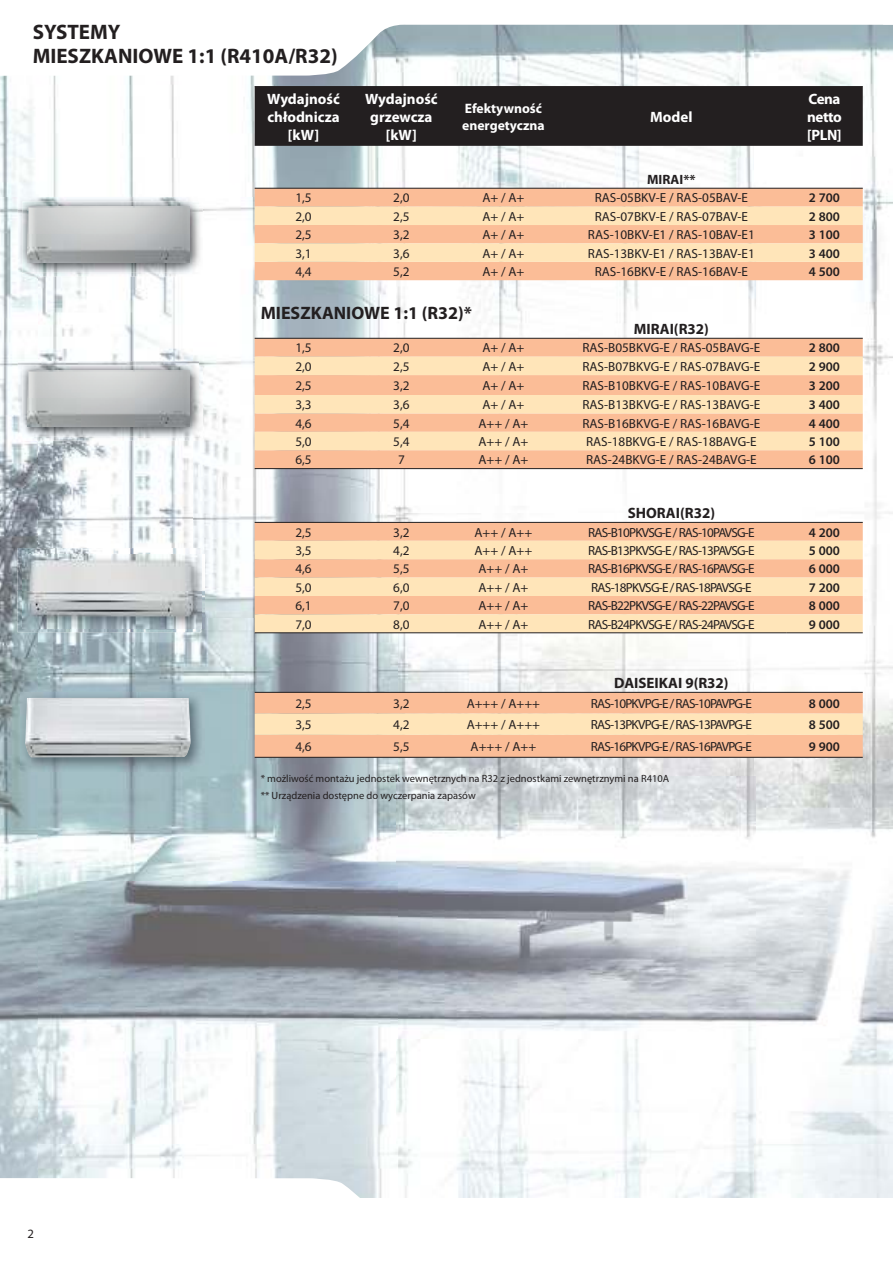
<style>
.page{position:relative;width:893px;height:1263px;background:#fff}
.page>*{position:absolute;margin:0;border:0;box-sizing:border-box;transform-origin:0 0}
.t1{font:700 21px/24px "Myriad Pro";color:#231f20}
.t2{font:700 18px "Myriad Pro";color:#231f20}
.t3{font:700 15px/18px "Myriad Pro";color:#fff;text-align:center}
.t4{font:700 15px "Myriad Pro";color:#231f20}
.t5{font:700 13.65px/16.4px "Myriad Pro";color:#fff}
.t6{font:700 13.5px "Myriad Pro";color:#231f20}
.t7{font:13.2px "Myriad Pro";letter-spacing:-.045em;color:#231f20}
.t8{font:13.2px "Myriad Pro";color:#231f20}
.t9{font:600 13.2px "Myriad Pro";color:#231f20}
.t10{font:12.75px "Myriad Pro";color:#231f20}
.t11{font:10.5px/17px "Myriad Pro";color:#231f20}
</style>
<div class="page">
<img style="left:0;top:76px;width:396px;height:122px">
<img style="left:396px;top:76px;width:497px;height:1102px">
<img style="left:0;top:198px;width:39px;height:980px">
<img style="left:193px;top:198px;width:204px;height:421px">
<img style="left:39px;top:276px;width:154px;height:272px">
<img style="left:39px;top:619px;width:358px;height:559px">
<svg style="left:3px;top:24px;width:880px;height:52px"></svg>
<svg style="left:883px;top:24px;width:10px;height:29px"></svg>
<svg style="left:276px;top:1178px;width:617px;height:20px"></svg>
<div style="left:255px;top:87px;width:608px;height:59px;background:#231f20"></div>
<hr style="left:255px;top:86px;width:608px;height:1px;background:#231f20">
<div style="left:255px;top:189px;width:608px;height:91px;background:#fbbd97"></div>
<svg style="left:255px;top:207px;width:608px;height:55px"></svg>
<hr style="left:255px;top:188px;width:608px;height:1px;background:#231f20">
<img style="left:22px;top:202px;width:181px;height:74px">
<img style="left:18px;top:197px;width:181px;height:75px">
<img style="left:22px;top:202px;width:177px;height:70px">
<img style="left:28px;top:207px;width:161px;height:56px">
<img style="left:22px;top:366px;width:181px;height:75px">
<img style="left:18px;top:361px;width:181px;height:75px">
<img style="left:22px;top:366px;width:177px;height:70px">
<img style="left:28px;top:371px;width:161px;height:56px">
<div style="left:255px;top:339px;width:608px;height:418px;background:#fbbd97"></div>
<svg style="left:255px;top:357px;width:608px;height:378px"></svg>
<hr style="left:255px;top:338px;width:608px;height:1px;background:#231f20">
<hr style="left:786px;top:632px;width:77px;height:1px;background:#231f20">
<hr style="left:255px;top:522px;width:608px;height:1px;background:#231f20">
<hr style="left:255px;top:468px;width:608px;height:1px;background:#231f20">
<hr style="left:255px;top:632px;width:531px;height:1px;background:#231f20">
<hr style="left:255px;top:757px;width:608px;height:1px;background:#231f20">
<hr style="left:255px;top:692px;width:608px;height:1px;background:#231f20">
<img style="left:20px;top:692px;width:184px;height:79px">
<img style="left:25px;top:697px;width:166px;height:61px">
<img style="left:109px;top:554px;width:95px;height:74px">
<img style="left:17px;top:548px;width:92px;height:84px">
<img style="left:113px;top:548px;width:88px;height:6px">
<img style="left:109px;top:628px;width:92px;height:4px">
<h1 class="t1" style="left:33px;top:20px;width:306px">SYSTEMY<br>MIESZKANIOWE 1:1 (R410A/R32)</h1>
<p class="t3" style="left:267px;top:90px;width:74px">Wydajność chłodnicza [kW]</p>
<p class="t3" style="left:365px;top:90px;width:74px">Wydajność grzewcza [kW]</p>
<p class="t5" style="left:462px;top:101px;width:84px">Efektywność energetyczna</p>
<p class="t3" style="left:650px;top:108px;width:44px">Model</p>
<p class="t6" style="left:647px;top:172px;width:50px">MIRAI**</p>
<p class="t3" style="left:807px;top:90px;width:36px;text-align:justify">Cena netto [PLN]</p>
<p class="t7" style="left:295px;top:193px;width:18px">1,5</p>
<p class="t7" style="left:393px;top:193px;width:18px">2,0</p>
<p class="t7" style="left:482px;top:193px;width:44px">A+ / A+</p>
<p class="t8" style="left:595px;top:193px;width:155px">RAS-05BKV-E / RAS-05BAV-E</p>
<p class="t9" style="left:809px;top:190px;width:33px">2 700</p>
<p class="t7" style="left:295px;top:211px;width:18px">2,0</p>
<p class="t7" style="left:393px;top:211px;width:18px">2,5</p>
<p class="t7" style="left:482px;top:211px;width:44px">A+ / A+</p>
<p class="t8" style="left:595px;top:211px;width:155px">RAS-07BKV-E / RAS-07BAV-E</p>
<p class="t9" style="left:809px;top:208px;width:33px">2 800</p>
<p class="t7" style="left:295px;top:230px;width:18px">2,5</p>
<p class="t7" style="left:393px;top:230px;width:18px">3,2</p>
<p class="t7" style="left:482px;top:230px;width:44px">A+ / A+</p>
<p class="t8" style="left:588px;top:230px;width:168px">RAS-10BKV-E1 / RAS-10BAV-E1</p>
<p class="t9" style="left:809px;top:227px;width:33px">3 100</p>
<p class="t7" style="left:295px;top:248px;width:18px">3,1</p>
<p class="t7" style="left:393px;top:248px;width:18px">3,6</p>
<p class="t7" style="left:482px;top:248px;width:44px">A+ / A+</p>
<p class="t8" style="left:588px;top:248px;width:168px">RAS-13BKV-E1 / RAS-13BAV-E1</p>
<p class="t9" style="left:809px;top:245px;width:33px">3 400</p>
<p class="t7" style="left:295px;top:266px;width:18px">4,4</p>
<p class="t7" style="left:393px;top:266px;width:18px">5,2</p>
<p class="t7" style="left:482px;top:266px;width:44px">A+ / A+</p>
<p class="t8" style="left:595px;top:266px;width:155px">RAS-16BKV-E / RAS-16BAV-E</p>
<p class="t9" style="left:809px;top:264px;width:33px">4 500</p>
<h2 class="t2" style="left:261px;top:303px;width:213px">MIESZKANIOWE 1:1 (R32)*</h2>
<p class="t4" style="left:634px;top:321px;width:77px">MIRAI(R32)</p>
<p class="t7" style="left:295px;top:343px;width:18px">1,5</p>
<p class="t7" style="left:393px;top:343px;width:18px">2,0</p>
<p class="t7" style="left:482px;top:343px;width:44px">A+ / A+</p>
<p class="t8" style="left:582px;top:343px;width:179px">RAS-B05BKVG-E / RAS-05BAVG-E</p>
<p class="t9" style="left:809px;top:340px;width:33px">2 800</p>
<p class="t7" style="left:295px;top:361px;width:18px">2,0</p>
<p class="t7" style="left:393px;top:361px;width:18px">2,5</p>
<p class="t7" style="left:482px;top:361px;width:44px">A+ / A+</p>
<p class="t8" style="left:582px;top:361px;width:179px">RAS-B07BKVG-E / RAS-07BAVG-E</p>
<p class="t9" style="left:809px;top:359px;width:33px">2 900</p>
<p class="t7" style="left:295px;top:380px;width:18px">2,5</p>
<p class="t7" style="left:393px;top:380px;width:18px">3,2</p>
<p class="t7" style="left:482px;top:380px;width:44px">A+ / A+</p>
<p class="t8" style="left:582px;top:380px;width:179px">RAS-B10BKVG-E / RAS-10BAVG-E</p>
<p class="t9" style="left:809px;top:378px;width:33px">3 200</p>
<p class="t7" style="left:295px;top:400px;width:18px">3,3</p>
<p class="t7" style="left:393px;top:400px;width:18px">3,6</p>
<p class="t7" style="left:482px;top:400px;width:44px">A+ / A+</p>
<p class="t8" style="left:582px;top:400px;width:179px">RAS-B13BKVG-E / RAS-13BAVG-E</p>
<p class="t9" style="left:809px;top:397px;width:33px">3 400</p>
<p class="t7" style="left:295px;top:418px;width:18px">4,6</p>
<p class="t7" style="left:393px;top:418px;width:18px">5,4</p>
<p class="t7" style="left:478px;top:418px;width:51px">A++ / A+</p>
<p class="t8" style="left:582px;top:418px;width:179px">RAS-B16BKVG-E / RAS-16BAVG-E</p>
<p class="t9" style="left:809px;top:415px;width:33px">4 400</p>
<p class="t7" style="left:295px;top:436px;width:18px">5,0</p>
<p class="t7" style="left:393px;top:436px;width:18px">5,4</p>
<p class="t7" style="left:478px;top:436px;width:51px">A++ / A+</p>
<p class="t8" style="left:586px;top:436px;width:172px">RAS-18BKVG-E / RAS-18BAVG-E</p>
<p class="t9" style="left:809px;top:434px;width:33px">5 100</p>
<p class="t7" style="left:295px;top:455px;width:18px">6,5</p>
<p class="t7" style="left:398px;top:455px;width:8px">7</p>
<p class="t7" style="left:478px;top:455px;width:51px">A++ / A+</p>
<p class="t8" style="left:586px;top:455px;width:172px">RAS-24BKVG-E / RAS-24BAVG-E</p>
<p class="t9" style="left:809px;top:452px;width:33px">6 100</p>
<p class="t4" style="left:628px;top:505px;width:89px">SHORAI(R32)</p>
<p class="t7" style="left:295px;top:527px;width:18px">2,5</p>
<p class="t7" style="left:393px;top:527px;width:18px">3,2</p>
<p class="t7" style="left:475px;top:527px;width:59px">A++ / A++</p>
<p class="t7" style="left:588px;top:527px;width:168px">RAS-B10PKVSG-E / RAS-10PAVSG-E</p>
<p class="t9" style="left:809px;top:524px;width:33px">4 200</p>
<p class="t7" style="left:295px;top:545px;width:18px">3,5</p>
<p class="t7" style="left:393px;top:545px;width:18px">4,2</p>
<p class="t7" style="left:475px;top:545px;width:59px">A++ / A++</p>
<p class="t7" style="left:588px;top:545px;width:168px">RAS-B13PKVSG-E / RAS-13PAVSG-E</p>
<p class="t9" style="left:809px;top:543px;width:33px">5 000</p>
<p class="t7" style="left:295px;top:564px;width:18px">4,6</p>
<p class="t7" style="left:393px;top:564px;width:18px">5,5</p>
<p class="t7" style="left:478px;top:564px;width:51px">A++ / A+</p>
<p class="t7" style="left:588px;top:564px;width:168px">RAS-B16PKVSG-E / RAS-16PAVSG-E</p>
<p class="t9" style="left:809px;top:561px;width:33px">6 000</p>
<p class="t7" style="left:295px;top:582px;width:18px">5,0</p>
<p class="t7" style="left:393px;top:582px;width:18px">6,0</p>
<p class="t7" style="left:478px;top:582px;width:51px">A++ / A+</p>
<p class="t7" style="left:591px;top:582px;width:162px">RAS-18PKVSG-E / RAS-18PAVSG-E</p>
<p class="t9" style="left:809px;top:579px;width:33px">7 200</p>
<p class="t7" style="left:295px;top:601px;width:18px">6,1</p>
<p class="t7" style="left:393px;top:601px;width:18px">7,0</p>
<p class="t7" style="left:478px;top:601px;width:51px">A++ / A+</p>
<p class="t7" style="left:588px;top:601px;width:168px">RAS-B22PKVSG-E / RAS-22PAVSG-E</p>
<p class="t9" style="left:809px;top:598px;width:33px">8 000</p>
<p class="t7" style="left:295px;top:619px;width:18px">7,0</p>
<p class="t7" style="left:393px;top:619px;width:18px">8,0</p>
<p class="t7" style="left:478px;top:619px;width:51px">A++ / A+</p>
<p class="t7" style="left:588px;top:619px;width:168px">RAS-B24PKVSG-E / RAS-24PAVSG-E</p>
<p class="t9" style="left:809px;top:616px;width:33px">9 000</p>
<p class="t4" style="left:614px;top:675px;width:116px">DAISEIKAI 9(R32)</p>
<p class="t7" style="left:295px;top:698px;width:18px">2,5</p>
<p class="t7" style="left:393px;top:698px;width:18px">3,2</p>
<p class="t7" style="left:467px;top:698px;width:75px">A+++ / A+++</p>
<p class="t7" style="left:591px;top:698px;width:163px">RAS-10PKVPG-E / RAS-10PAVPG-E</p>
<p class="t9" style="left:809px;top:696px;width:33px">8 000</p>
<p class="t7" style="left:295px;top:720px;width:18px">3,5</p>
<p class="t7" style="left:393px;top:720px;width:18px">4,2</p>
<p class="t7" style="left:467px;top:720px;width:75px">A+++ / A+++</p>
<p class="t7" style="left:591px;top:720px;width:163px">RAS-13PKVPG-E / RAS-13PAVPG-E</p>
<p class="t9" style="left:809px;top:717px;width:33px">8 500</p>
<p class="t7" style="left:295px;top:741px;width:18px">4,6</p>
<p class="t7" style="left:393px;top:741px;width:18px">5,5</p>
<p class="t7" style="left:471px;top:741px;width:67px">A+++ / A++</p>
<p class="t7" style="left:591px;top:741px;width:163px">RAS-16PKVPG-E / RAS-16PAVPG-E</p>
<p class="t9" style="left:809px;top:739px;width:33px">9 900</p>
<p class="t10" style="left:27px;top:1229px;width:8px">2</p>
<p class="t11" style="left:261px;top:770px;width:410px">* możliwość montażu jednostek wewnętrznych na R32 z jednostkami zewnętrznymi na R410A ** Urządzenia dostępne do wyczerpania zapasów</p>
</div>
